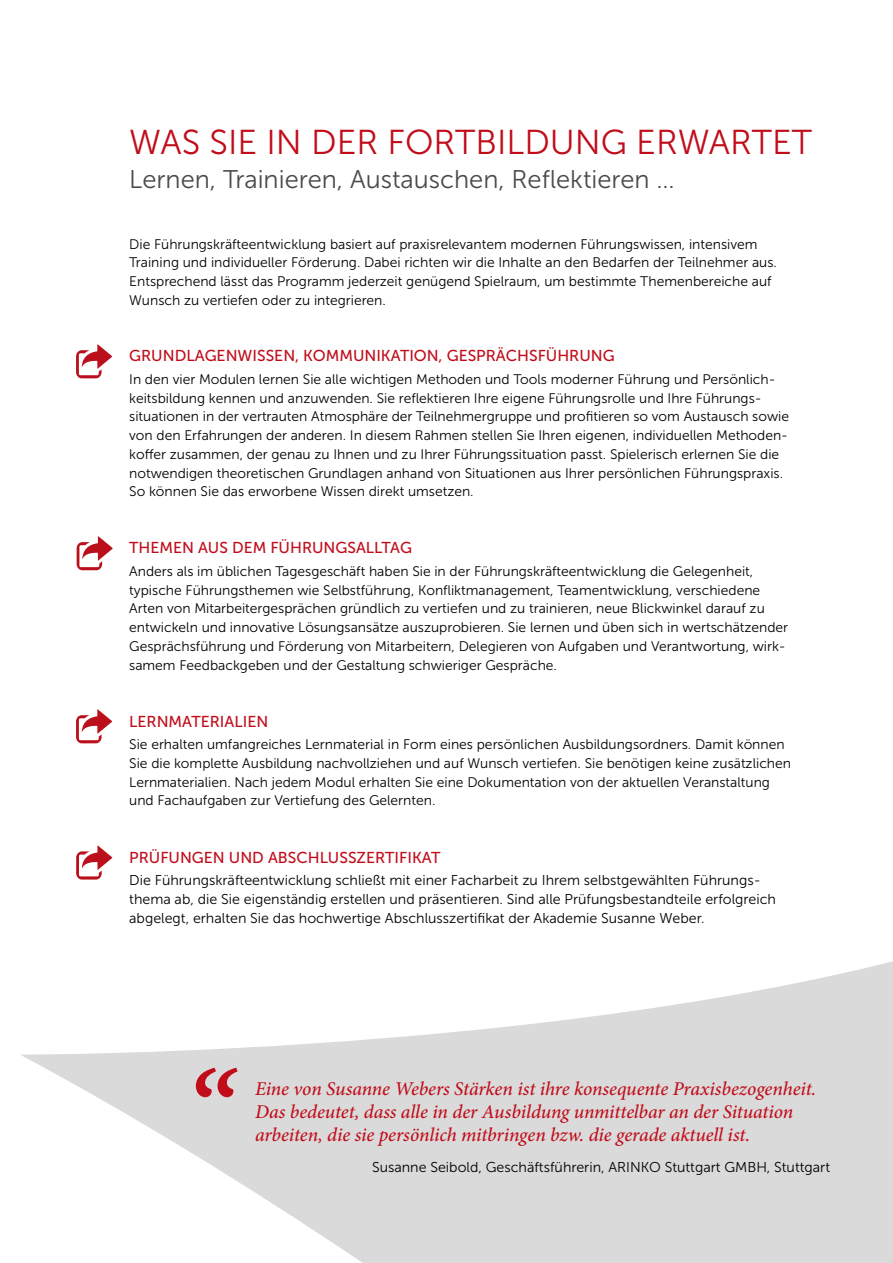
<style>
.page{position:relative;width:893px;height:1263px;background:#fff}
.page>*{position:absolute;margin:0;border:0;box-sizing:border-box;transform-origin:0 0}
.t1{font:italic 600 112.5px "Minion Pro";color:#c10c1a}
.t2{font:34.5px "Museo Sans 300";color:#c10c1a}
.t3{font:25.5px "Museo Sans 300";color:#4a4a49}
.t4{font:italic 500 19.5px/23.4px "Minion Pro";letter-spacing:-.005em;color:#c10c1a}
.t5{font:15.75px "Museo Sans 500";color:#c10c1a}
.t6{font:14.25px/18.9px "Museo Sans 300";color:#000}
.t7{font:13.8px/18.8px "Museo Sans 300";color:#000}
</style>
<div class="page">
<svg style="left:21px;top:961px;width:872px;height:302px;fill:#dadada"></svg>
<svg style="left:76px;top:344px;width:36px;height:34px"></svg>
<svg style="left:77px;top:536px;width:36px;height:34px"></svg>
<svg style="left:76px;top:709px;width:36px;height:34px"></svg>
<svg style="left:76px;top:845px;width:36px;height:34px"></svg>
<h2 class="t2" style="left:129px;top:123px;width:684px">WAS SIE IN DER FORTBILDUNG ERWARTET</h2>
<h3 class="t3" style="left:129px;top:166px;width:547px">Lernen, Trainieren, Austauschen, Reflektieren …</h3>
<p class="t7" style="left:129px;top:234px;width:649px">Die Führungskräfteentwicklung basiert auf praxisrelevantem modernen Führungswissen, intensivem Training und individueller Förderung. Dabei richten wir die Inhalte an den Bedarfen der Teilnehmer aus.<br>Entsprechend lässt das Programm jederzeit genügend Spielraum, um bestimmte Themenbereiche auf Wunsch zu vertiefen oder zu integrieren.</p>
<p class="t5" style="left:129px;top:347px;width:487px">GRUNDLAGENWISSEN, KOMMUNIKATION, GESPRÄCHSFÜHRUNG</p>
<p class="t7" style="left:129px;top:370px;width:661px">In den vier Modulen lernen Sie alle wichtigen Methoden und Tools moderner Führung und Persönlich&shy;keitsbildung kennen und anzuwenden. Sie reflektieren Ihre eigene Führungsrolle und Ihre Führungs&shy;situationen in der vertrauten Atmosphäre der Teilnehmergruppe und profitieren so vom Austausch sowie von den Erfahrungen der anderen. In diesem Rahmen stellen Sie Ihren eigenen, individuellen Methoden&shy;koffer zusammen, der genau zu Ihnen und zu Ihrer Führungssituation passt. Spielerisch erlernen Sie die notwendigen theoretischen Grundlagen anhand von Situationen aus Ihrer persönlichen Führungspraxis.<br>So können Sie das erworbene Wissen direkt umsetzen.</p>
<p class="t5" style="left:129px;top:539px;width:284px">THEMEN AUS DEM FÜHRUNGSALLTAG</p>
<p class="t7" style="left:129px;top:562px;width:660px">Anders als im üblichen Tagesgeschäft haben Sie in der Führungskräfteentwicklung die Gelegenheit, typische Führungsthemen wie Selbstführung, Konfliktmanagement, Teamentwicklung, verschiedene Arten von Mitarbeitergesprächen gründlich zu vertiefen und zu trainieren, neue Blickwinkel darauf zu entwickeln und innovative Lösungsansätze auszuprobieren. Sie lernen und üben sich in wertschätzender Gesprächsführung und Förderung von Mitarbeitern, Delegieren von Aufgaben und Verantwortung, wirk&shy;samem Feedbackgeben und der Gestaltung schwieriger Gespräche.</p>
<p class="t5" style="left:129px;top:713px;width:141px">LERNMATERIALIEN</p>
<p class="t7" style="left:129px;top:735px;width:663px">Sie erhalten umfangreiches Lernmaterial in Form eines persönlichen Ausbildungsordners. Damit können Sie die komplette Ausbildung nachvollziehen und auf Wunsch vertiefen. Sie benötigen keine zusätzlichen Lernmaterialien. Nach jedem Modul erhalten Sie eine Dokumentation von der aktuellen Veranstaltung und Fachaufgaben zur Vertiefung des Gelernten.</p>
<p class="t5" style="left:129px;top:849px;width:313px">PRÜFUNGEN UND ABSCHLUSSZERTIFIKAT</p>
<p class="t6" style="left:129px;top:871px;width:648px">Die Führungskräfteentwicklung schließt mit einer Facharbeit zu Ihrem selbstgewählten Führungs&shy;thema ab, die Sie eigenständig erstellen und präsentieren. Sind alle Prüfungsbestandteile erfolgreich abgelegt, erhalten Sie das hochwertige Abschlusszertifikat der Akademie Susanne Weber.</p>
<h1 class="t1" style="left:236px;top:1196px;width:49px;rotate:-180deg">„</h1>
<h3 class="t4" style="left:255px;top:1076px;width:563px">Eine von Susanne Webers Stärken ist ihre konsequente Praxisbezogenheit.<br>Das bedeutet, dass alle in der Ausbildung unmittelbar an der Situation arbeiten, die sie persönlich mitbringen bzw. die gerade aktuell ist.</h3>
<p class="t6" style="left:372px;top:1157px;width:460px">Susanne Seibold, Geschäftsführerin, ARINKO Stuttgart GMBH, Stuttgart</p>
</div>
